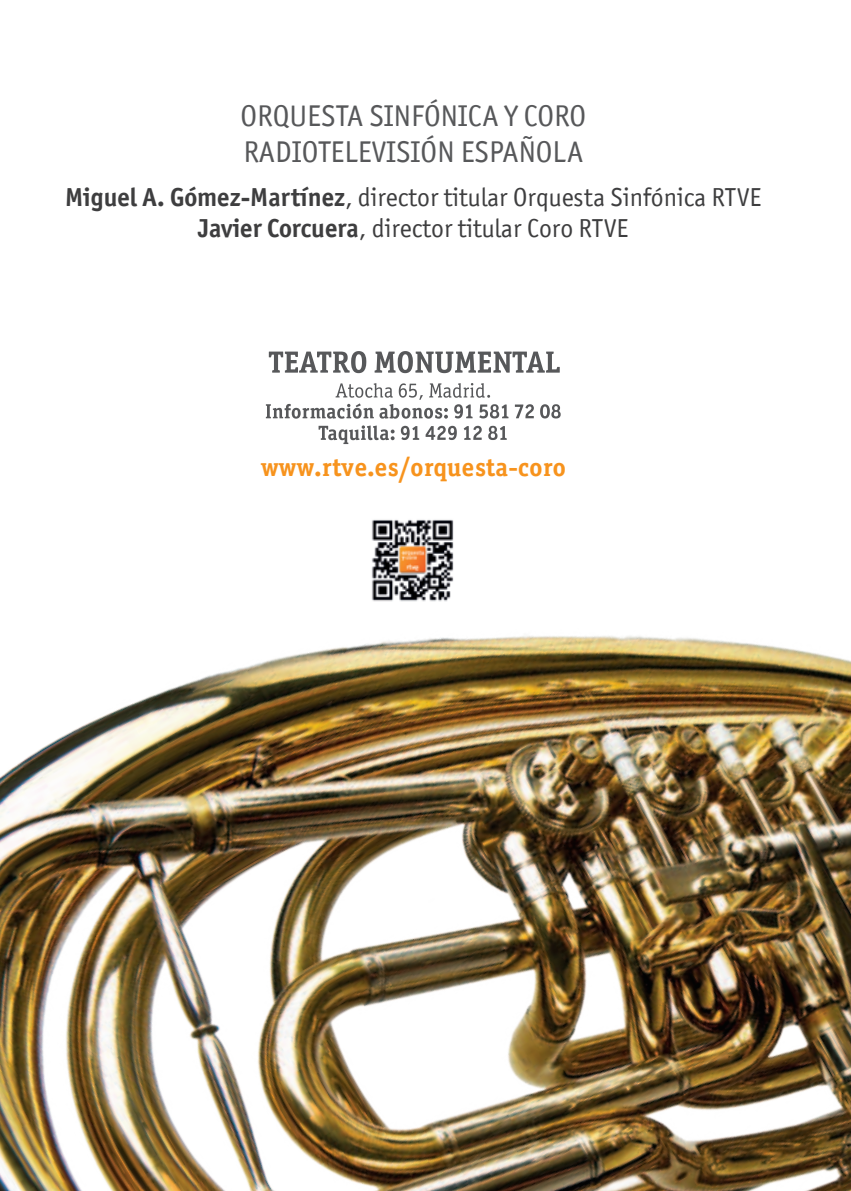
<style>
.page{position:relative;width:851px;height:1191px;background:#fff}
.page>*{position:absolute;margin:0;border:0;box-sizing:border-box;transform-origin:0 0}
.t1{font:30px/36px "ITC Officina RTVE Sans";color:#57585a}
.t2{font:26px/31.2px "ITC Officina RTVE Sans";color:#3e3e3f;text-align:center}
.t3{font:700 26px "ITC Officina RTVE Serif";letter-spacing:.01em;color:#f7931d}
.s1{font-weight:700}
</style>
<div class="page">
<img style="left:0;top:352px;width:850px;height:839px">
<svg style="left:269px;top:351px;width:97px;height:22px"></svg>
<svg style="left:374px;top:351px;width:185px;height:22px"></svg>
<svg style="left:266px;top:383px;width:242px;height:36px"></svg>
<svg style="left:515px;top:404px;width:19px;height:14px"></svg>
<svg style="left:540px;top:404px;width:20px;height:14px"></svg>
<svg style="left:318px;top:425px;width:76px;height:19px"></svg>
<svg style="left:401px;top:426px;width:18px;height:14px"></svg>
<svg style="left:425px;top:426px;width:32px;height:14px"></svg>
<svg style="left:463px;top:426px;width:18px;height:14px"></svg>
<svg style="left:488px;top:426px;width:18px;height:14px"></svg>
<img style="left:362px;top:510px;width:100px;height:100px">
<p class="t1" style="left:240px;top:98px;width:347px">ORQUESTA SINFÓNICA Y CORO<br>RADIOTELEVISIÓN ESPAÑOLA</p>
<p class="t2" style="left:65px;top:181px;width:697px"><span class="s1">Miguel A. Gómez-Martínez</span>, director titular Orquesta Sinfónica RTVE<br><span class="s1">Javier Corcuera</span>, director titular Coro RTVE</p>
<p class="t3" style="left:261px;top:451px;width:306px">www.rtve.es/orquesta-coro</p>
</div>
